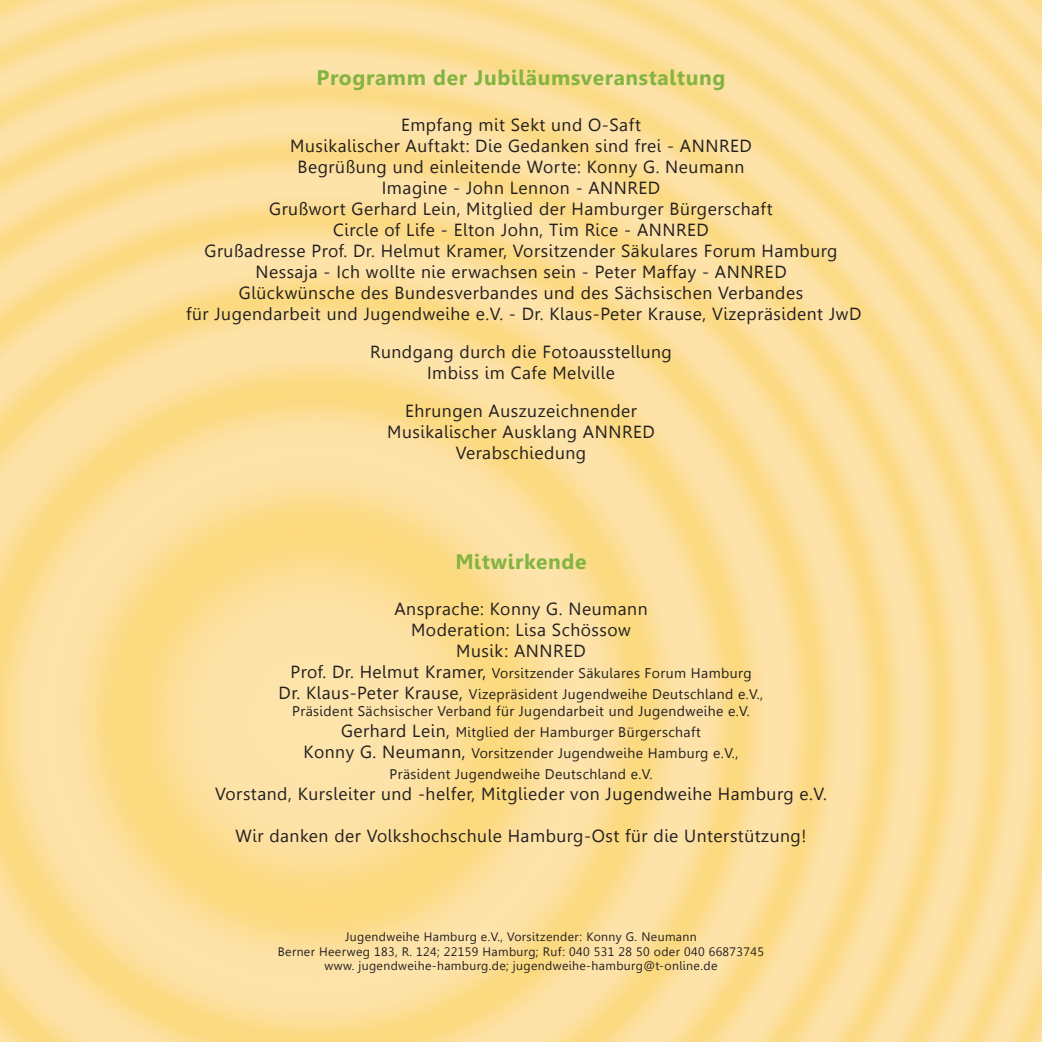
<style>
.page{position:relative;width:1042px;height:1042px;background:#fff}
.page>*{position:absolute;margin:0;border:0;box-sizing:border-box;transform-origin:0 0}
.t1{font:700 21px "Gisha";letter-spacing:.03em;color:#83b441}
.t2{font:17.5px/21px "Gisha";letter-spacing:.03em;color:#231f20;text-align:center}
.t3{font:14px/21px "Gisha";letter-spacing:.03em;color:#231f20;text-align:center}
.t4{font:12.25px/14.7px "Gisha";letter-spacing:.03em;color:#231f20;text-align:center}
.s1{font-size:17.5px}
</style>
<div class="page">
<p class="t1" style="left:316px;top:66px;width:410px">Programm der Jubiläumsveranstaltung</p>
<p class="t2" style="left:186px;top:115px;width:677px">Empfang mit Sekt und O-Saft<br>Musikalischer Auftakt: Die Gedanken sind frei - ANNRED<br>Begrüßung und einleitende Worte: Konny G. Neumann<br>Imagine - John Lennon - ANNRED<br>Grußwort Gerhard Lein, Mitglied der Hamburger Bürgerschaft<br>Circle of Life - Elton John, Tim Rice - ANNRED<br>Grußadresse Prof. Dr. Helmut Kramer, Vorsitzender Säkulares Forum Hamburg Nessaja - Ich wollte nie erwachsen sein - Peter Maffay - ANNRED<br>Glückwünsche des Bundesverbandes und des Sächsischen Verbandes<br>für Jugendarbeit und Jugendweihe e.V. - Dr. Klaus-Peter Krause, Vizepräsident JwD</p>
<p class="t2" style="left:370px;top:341px;width:303px">Rundgang durch die Fotoausstellung<br>Imbiss im Cafe Melville</p>
<p class="t2" style="left:387px;top:400px;width:269px">Ehrungen Auszuzeichnender<br>Musikalischer Ausklang ANNRED<br>Verabschiedung</p>
<p class="t1" style="left:455px;top:549px;width:133px">Mitwirkende</p>
<p class="t2" style="left:394px;top:599px;width:255px">Ansprache: Konny G. Neumann<br>Moderation: Lisa Schössow<br>Musik: ANNRED</p>
<p class="t3" style="left:279px;top:663px;width:486px"><span class="s1">Prof. Dr. Helmut Kramer,</span> Vorsitzender Säkulares Forum Hamburg<br><span class="s1">Dr. Klaus-Peter Krause,</span> Vizepräsident Jugendweihe Deutschland e.V.,</p>
<p class="t3" style="left:292px;top:701px;width:459px">Präsident Sächsischer Verband für Jugendarbeit und Jugendweihe e.V.<br><span class="s1">Gerhard Lein,</span> Mitglied der Hamburger Bürgerschaft<br><span class="s1">Konny G. Neumann,</span> Vorsitzender Jugendweihe Hamburg e.V., Präsident Jugendweihe Deutschland e.V.</p>
<p class="t2" style="left:215px;top:783px;width:613px">Vorstand, Kursleiter und -helfer, Mitglieder von Jugendweihe Hamburg e.V.</p>
<p class="t2" style="left:236px;top:825px;width:572px">Wir danken der Volkshochschule Hamburg-Ost für die Unterstützung!</p>
<p class="t4" style="left:278px;top:929px;width:488px">Jugendweihe Hamburg e.V., Vorsitzender: Konny G. Neumann<br>Berner Heerweg 183, R. 124; 22159 Hamburg; Ruf: 040 531 28 50 oder 040 66873745 www. jugendweihe-hamburg.de; jugendweihe-hamburg@t-online.de</p>
</div>
